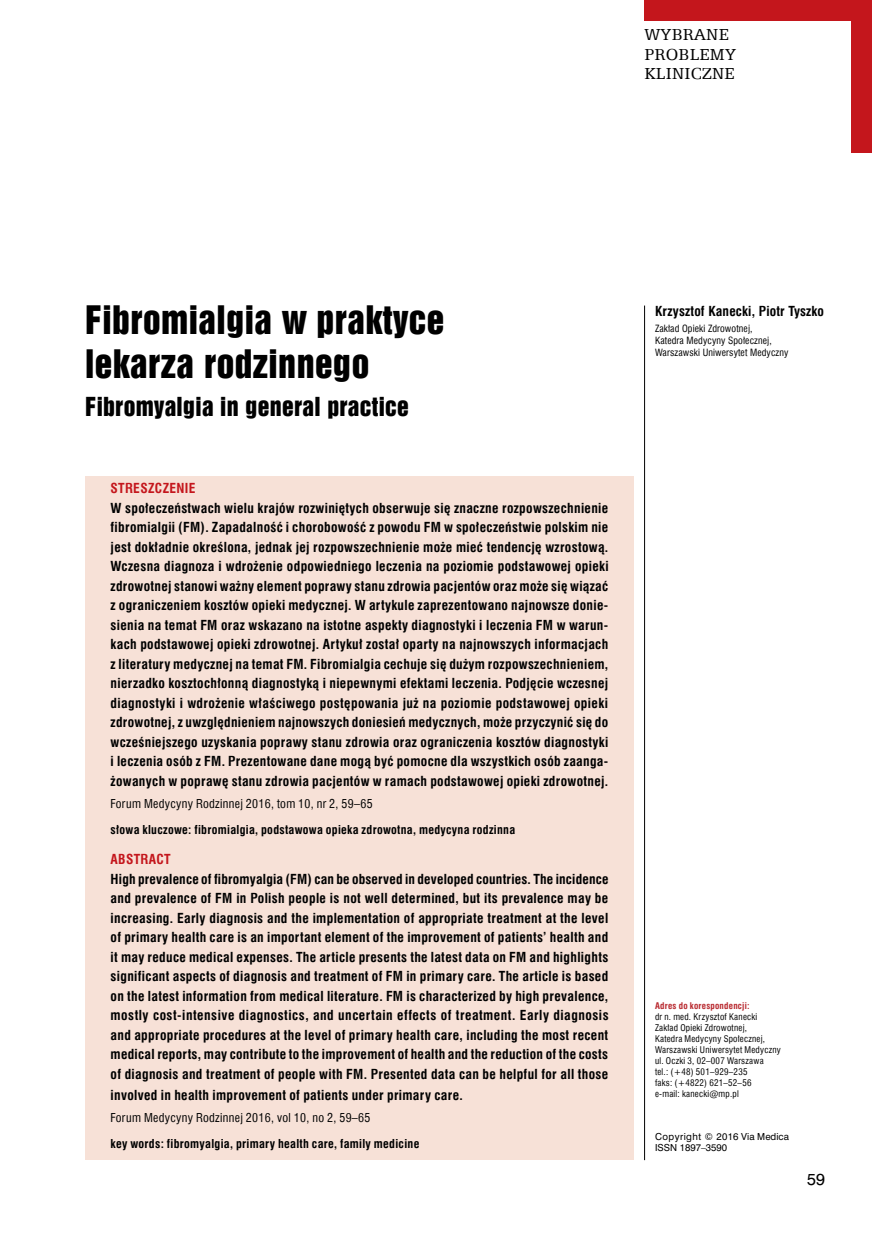
<style>
.page{position:relative;width:872px;height:1234px;background:#fff}
.page>*{position:absolute;margin:0;border:0;box-sizing:border-box;transform-origin:0 0}
.t1{font:36px/44px "Swis 921 EU";letter-spacing:.015em;color:#000}
.t2{font:24px "Swis 921 EU";letter-spacing:.01em;color:#000}
.t3{font:18px/19.5px "Egyptian 505 EU";letter-spacing:.015em;color:#000}
.t4{font:15px "Swis 721 PL";color:#000}
.t5{font:700 13.5px/19.5px "Swis 721 Cn EU";letter-spacing:.025em;color:#000;text-align:justify}
.t6{font:700 13.5px "Swis 721 Cn EU";letter-spacing:.025em;color:#c4161c}
.t7{font:700 12px "Swis 721 Cn EU";letter-spacing:.025em;color:#000}
.t8{font:12px "Swis 721 Cn EU";letter-spacing:.025em;color:#000}
.t9{font:9.75px/11.9px "Swis 721 Cn EU";letter-spacing:.01em;color:#000}
.t10{font:9px/11.1px "Swis 721 Cn EU";letter-spacing:.025em;color:#000}
.t11{font:9px/10.8px "Swis 721 PL";color:#000}
.t12{font:700 9px "Swis 721 Cn EU";letter-spacing:.025em;color:#b8292f}
</style>
<div class="page">
<div style="left:85px;top:476px;width:549px;height:683px;background:#f7e1d7"></div>
<hr style="left:644px;top:305px;width:1px;height:854px;background:#000">
<div style="left:644px;top:0;width:228px;height:21px;background:#c4161c"></div>
<div style="left:850px;top:0;width:22px;height:153px;background:#c4161c"></div>
<h3 class="t3" style="left:644px;top:24px;width:93px">WYBRANE<br>PROBLEMY<br>KLINICZNE</h3>
<h1 class="t1" style="left:85px;top:298px;width:361px">Fibromialgia w praktyce lekarza rodzinnego</h1>
<h2 class="t2" style="left:85px;top:391px;width:325px">Fibromyalgia in general practice</h2>
<p class="t6" style="left:111px;top:480px;width:86px">STRESZCZENIE</p>
<p class="t5" style="left:111px;top:498px;width:499px">W społeczeństwach wielu krajów rozwiniętych obserwuje się znaczne rozpowszechnienie fibromialgii (FM). Zapadalność i chorobowość z powodu FM w społeczeństwie polskim nie jest dokładnie określona, jednak jej rozpowszechnienie może mieć tendencję wzrostową.<br>Wczesna diagnoza i wdrożenie odpowiedniego leczenia na poziomie podstawowej opieki zdrowotnej stanowi ważny element poprawy stanu zdrowia pacjentów oraz może się wiązać z ograniczeniem kosztów opieki medycznej. W artykule zaprezentowano najnowsze donie&shy;sienia na temat FM oraz wskazano na istotne aspekty diagnostyki i leczenia FM w warun&shy;kach podstawowej opieki zdrowotnej. Artykuł został oparty na najnowszych informacjach z literatury medycznej na temat FM. Fibromialgia cechuje się dużym rozpowszechnieniem, nierzadko kosztochłonną diagnostyką i niepewnymi efektami leczenia. Podjęcie wczesnej diagnostyki i wdrożenie właściwego postępowania już na poziomie podstawowej opieki zdrowotnej, z uwzględnieniem najnowszych doniesień medycznych, może przyczynić się do wcześniejszego uzyskania poprawy stanu zdrowia oraz ograniczenia kosztów diagnostyki i leczenia osób z FM. Prezentowane dane mogą być pomocne dla wszystkich osób zaanga&shy;żowanych w poprawę stanu zdrowia pacjentów w ramach podstawowej opieki zdrowotnej.</p>
<p class="t8" style="left:111px;top:795px;width:263px">Forum Medycyny Rodzinnej 2016, tom 10, nr 2, 59–65</p>
<p class="t7" style="left:111px;top:822px;width:406px">słowa kluczowe: fibromialgia, podstawowa opieka zdrowotna, medycyna rodzinna</p>
<p class="t6" style="left:111px;top:850px;width:62px">ABSTRACT</p>
<p class="t5" style="left:111px;top:869px;width:499px">High prevalence of fibromyalgia (FM) can be observed in developed countries. The incidence and prevalence of FM in Polish people is not well determined, but its prevalence may be increasing. Early diagnosis and the implementation of appropriate treatment at the level of primary health care is an important element of the improvement of patients’ health and it may reduce medical expenses. The article presents the latest data on FM and highlights significant aspects of diagnosis and treatment of FM in primary care. The article is based on the latest information from medical literature. FM is characterized by high prevalence, mostly cost-intensive diagnostics, and uncertain effects of treatment. Early diagnosis and appropriate procedures at the level of primary health care, including the most recent medical reports, may contribute to the improvement of health and the reduction of the costs of diagnosis and treatment of people with FM. Presented data can be helpful for all those</p>
<p class="t5" style="left:111px;top:1085px;width:354px">involved in health improvement of patients under primary care.</p>
<p class="t8" style="left:111px;top:1109px;width:261px">Forum Medycyny Rodzinnej 2016, vol 10, no 2, 59–65</p>
<p class="t7" style="left:111px;top:1136px;width:310px">key words: fibromyalgia, primary health care, family medicine</p>
<p class="t5" style="left:655px;top:301px;width:171px">Krzysztof Kanecki, Piotr Tyszko</p>
<p class="t9" style="left:655px;top:322px;width:135px">Zakład Opieki Zdrowotnej,<br>Katedra Medycyny Społecznej,<br>Warszawski Uniwersytet Medyczny</p>
<p class="t12" style="left:655px;top:999px;width:96px">Adres do korespondencji:</p>
<p class="t10" style="left:655px;top:1010px;width:127px">dr n. med. Krzysztof Kanecki<br>Zakład Opieki Zdrowotnej,<br>Katedra Medycyny Społecznej,<br>Warszawski Uniwersytet Medyczny ul. Oczki 3, 02–007 Warszawa<br>tel.: (+48) 501–929–235<br>faks: (+4822) 621–52–56<br>e-mail: kanecki@mp.pl</p>
<p class="t11" style="left:655px;top:1130px;width:135px">Copyright © 2016 Via Medica<br>ISSN 1897–3590</p>
<p class="t4" style="left:807px;top:1169px;width:19px">59</p>
</div>
